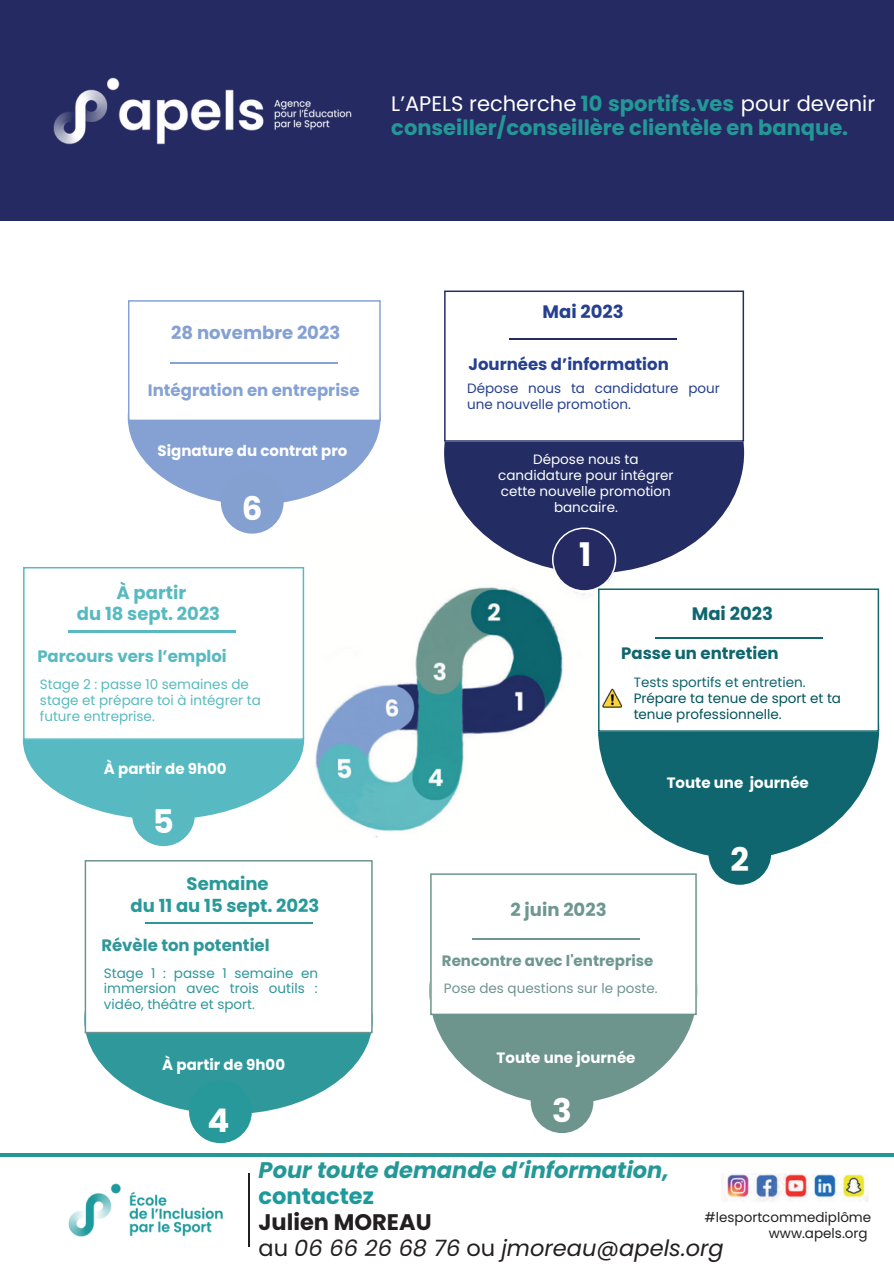
<style>
.page{position:relative;width:894px;height:1264px;background:#fff}
.page>*{position:absolute;margin:0;border:0;box-sizing:border-box;transform-origin:0 0}
.t1{font:700 32.55px "Poppins";color:#fff}
.t2{font:italic 22.5px/26px "Poppins";color:#231f20}
.t3{font:italic 700 22.5px "Poppins";color:#239896}
.t4{font:700 22.5px "Poppins";color:#1d9a9d}
.t5{font:700 21px/24.8px "Poppins";color:#239896}
.t6{font:700 18px/21.5px "Poppins";color:#299999;text-align:center}
.t7{font:700 18px/21.5px "Poppins";color:#58bac0;text-align:center}
.t8{font:700 18px "Poppins";color:#85a1d3}
.t9{font:700 18px "Poppins";color:#6d978f}
.t10{font:700 18px "Poppins";color:#26408f}
.t11{font:700 18px "Poppins";color:#0f666f}
.t12{font:700 16.5px "Poppins";color:#85a2d4}
.t13{font:700 16.5px "Poppins";color:#26408f}
.t14{font:700 16.5px "Poppins";color:#58bac0}
.t15{font:700 16.5px "Poppins";color:#2f979a}
.t16{font:700 16.5px "Poppins";color:#0f666f}
.t17{font:700 15px "Poppins";color:#fff}
.t18{font:700 15px "Poppins";color:#6d978f}
.t19{font:13.5px/15.8px "Poppins";color:#58bac0}
.t20{font:13.5px/15.8px "Poppins";color:#2f979a;text-align:justify}
.t21{font:13.5px/15.8px "Poppins";color:#fff;text-align:center}
.t22{font:13.5px/15.8px "Poppins";color:#26408f}
.t23{font:13.5px/15.8px "Poppins";color:#00545b}
.t24{font:13.5px/15.8px "Poppins";color:#231f20;text-align:right}
.t25{font:13.5px "Poppins";color:#6d948d}
.t26{font:13.5px "Poppins";color:#0f666f}
.s1{font-weight:400;color:#fff}
.s2{color:#6d948d}
.s3{font-weight:700;font-style:normal}
.s4{font-style:normal}
</style>
<div class="page">
<img style="left:287px;top:513px;width:349px;height:324px">
<hr style="left:248px;top:1173px;width:1px;height:73px;background:#231f20">
<div style="left:0;top:0;width:893px;height:221px;background:#252b62"></div>
<img style="left:68px;top:1183px;width:155px;height:54px">
<img style="left:723px;top:1173px;width:144px;height:28px">
<img style="left:53px;top:77px;width:299px;height:68px">
<hr style="left:0;top:1153px;width:893px;height:3px;background:#239896">
<div style="left:444px;top:332px;width:300px;height:241px;background:#242d63;border-radius:50%"></div>
<div style="left:444px;top:290px;width:299px;height:152px;background:#fff"></div>
<hr style="left:509px;top:338px;width:167px;height:2px;background:#252b62">
<div style="left:598px;top:599px;width:280px;height:259px;background:#0f666f;border-radius:50%"></div>
<svg style="left:552px;top:527px;width:326px;height:204px"></svg>
<hr style="left:655px;top:637px;width:166px;height:1px;background:#0f666f">
<img style="left:596px;top:680px;width:31px;height:33px">
<div style="left:84px;top:924px;width:288px;height:190px;background:#2f989b;border-radius:50%"></div>
<div style="left:85px;top:860px;width:287px;height:173px;background:#fff"></div>
<hr style="left:145px;top:922px;width:167px;height:1px;background:#2f979a">
<div style="left:189px;top:1080px;width:63px;height:63px;background:#28999a;border-radius:50%"></div>
<div style="left:23px;top:659px;width:281px;height:160px;background:#57bac2;border-radius:50%"></div>
<svg style="left:23px;top:567px;width:281px;height:173px"></svg>
<hr style="left:68px;top:631px;width:167px;height:1px;background:#58bac0">
<div style="left:132px;top:783px;width:63px;height:63px;background:#58bac0;border-radius:50%"></div>
<div style="left:128px;top:330px;width:252px;height:175px;background:#85a1d3;border-radius:50%"></div>
<div style="left:128px;top:300px;width:252px;height:120px;background:#fff"></div>
<hr style="left:171px;top:362px;width:166px;height:2px;background:#85a2d4">
<div style="left:221px;top:471px;width:62px;height:62px;background:#83a0d1;border-radius:50%"></div>
<div style="left:708px;top:822px;width:63px;height:62px;background:#0f666f;border-radius:50%"></div>
<div style="left:429px;top:877px;width:268px;height:226px;background:#6d948d;border-radius:50%"></div>
<div style="left:430px;top:873px;width:266px;height:142px;background:#fff"></div>
<hr style="left:472px;top:938px;width:167px;height:1px;background:#6d968e">
<div style="left:530px;top:1070px;width:63px;height:63px;background:#6d948d;border-radius:50%"></div>
<p class="t5" style="left:391px;top:91px;width:485px"><span class="s1">L’APELS recherche</span> 10 sportifs.ves <span class="s1">pour devenir </span>conseiller/conseillère clientèle en banque.</p>
<p class="t8" style="left:171px;top:319px;width:170px">28 novembre 2023</p>
<p class="t12" style="left:148px;top:378px;width:213px">Intégration en entreprise</p>
<p class="t17" style="left:157px;top:440px;width:191px">Signature du contrat pro</p>
<h1 class="t1" style="left:242px;top:486px;width:22px">6</h1>
<p class="t7" style="left:77px;top:581px;width:145px">À partir<br>du 18 sept. 2023</p>
<p class="t14" style="left:37px;top:645px;width:191px">Parcours vers l’emploi</p>
<p class="t19" style="left:40px;top:676px;width:222px">Stage 2 : passe 10 semaines de stage et prépare toi à intégrer ta future entreprise.</p>
<p class="t17" style="left:104px;top:758px;width:124px">À partir de 9h00</p>
<h1 class="t1" style="left:153px;top:798px;width:23px">5</h1>
<p class="t6" style="left:130px;top:873px;width:190px">Semaine<br>du 11 au 15 sept. 2023</p>
<p class="t15" style="left:101px;top:933px;width:170px">Révèle ton potentiel</p>
<p class="t20" style="left:104px;top:965px;width:216px">Stage 1 : passe 1 semaine en immersion avec trois outils : vidéo, théâtre et sport<span class="s2">.</span></p>
<p class="t17" style="left:162px;top:1054px;width:124px">À partir de 9h00</p>
<h1 class="t1" style="left:207px;top:1097px;width:23px">4</h1>
<p class="t10" style="left:542px;top:299px;width:83px">Mai 2023</p>
<p class="t13" style="left:468px;top:352px;width:202px">Journées d’information</p>
<p class="t22" style="left:467px;top:380px;width:254px">Dépose nous ta candidature pour une nouvelle promotion.</p>
<p class="t21" style="left:498px;top:452px;width:177px">Dépose nous ta candidature pour intégrer cette nouvelle promotion bancaire.</p>
<h1 class="t1" style="left:579px;top:531px;width:14px">1</h1>
<p class="t11" style="left:691px;top:601px;width:83px">Mai 2023</p>
<p class="t16" style="left:621px;top:642px;width:159px">Passe un entretien</p>
<p class="t26" style="left:633px;top:673px;width:173px">Tests sportifs et entretien.</p>
<p class="t23" style="left:633px;top:690px;width:209px">Prépare ta tenue de sport et ta tenue professionnelle.</p>
<p class="t17" style="left:666px;top:772px;width:143px">Toute une journée</p>
<p class="t9" style="left:510px;top:896px;width:98px">2 juin 2023</p>
<h1 class="t1" style="left:730px;top:837px;width:20px">2</h1>
<p class="t18" style="left:442px;top:950px;width:213px">Rencontre avec l'entreprise</p>
<p class="t25" style="left:444px;top:978px;width:215px">Pose des questions sur le poste.</p>
<p class="t17" style="left:496px;top:1047px;width:140px">Toute une journée</p>
<h1 class="t1" style="left:552px;top:1087px;width:21px">3</h1>
<p class="t3" style="left:258px;top:1154px;width:412px">Pour toute demande d’information,</p>
<p class="t4" style="left:258px;top:1180px;width:117px">contactez</p>
<p class="t2" style="left:258px;top:1209px;width:466px"><span class="s3">Julien MOREAU<br></span><span class="s4">au</span> 06 66 26 68 76 <span class="s4">ou</span> jmoreau@apels.org</p>
<p class="t24" style="left:704px;top:1209px;width:168px">#lesportcommediplôme www.apels.org</p>
</div>
